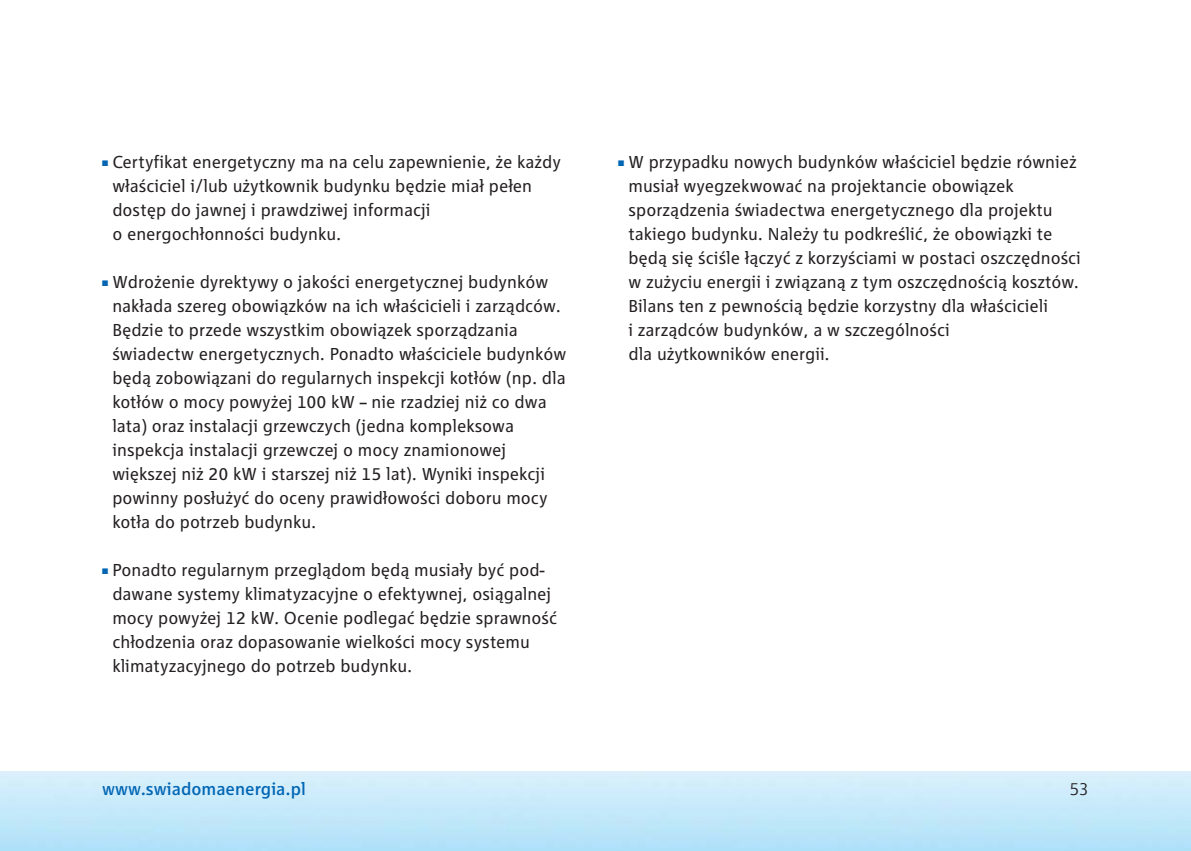
<style>
.page{position:relative;width:1191px;height:851px;background:#fff}
.page>*{position:absolute;margin:0;border:0;box-sizing:border-box;transform-origin:0 0}
.t1{font:18px/24px "RWE Corp CEOP";color:#231f20}
.t2{font:500 18px "RWE Corp CEOP";color:#0066b3}
.t3{font:300 18px "RWE Corp CEOP";color:#231f20}
.s1{color:#0066b3}
</style>
<div class="page">
<p class="t1" style="left:112px;top:151px;width:450px;text-indent:-10px"><span class="s1">■</span> Certyfikat energetyczny ma na celu zapewnienie, że każdy właściciel i/lub użytkownik budynku będzie miał pełen dostęp do jawnej i prawdziwej informacji<br>o energochłonności budynku.</p>
<p class="t1" style="left:112px;top:271px;width:455px;text-indent:-10px"><span class="s1">■</span> Wdrożenie dyrektywy o jakości energetycznej budynków nakłada szereg obowiązków na ich właścicieli i zarządców.<br>Będzie to przede wszystkim obowiązek sporządzania świadectw energetycznych. Ponadto właściciele budynków będą zobowiązani do regularnych inspekcji kotłów (np. dla kotłów o mocy powyżej 100 kW – nie rzadziej niż co dwa lata) oraz instalacji grzewczych (jedna kompleksowa inspekcja instalacji grzewczej o mocy znamionowej większej niż 20 kW i starszej niż 15 lat). Wyniki inspekcji powinny posłużyć do oceny prawidłowości doboru mocy kotła do potrzeb budynku.</p>
<p class="t1" style="left:112px;top:559px;width:446px;text-indent:-10px"><span class="s1">■</span> Ponadto regularnym przeglądom będą musiały być pod&shy;dawane systemy klimatyzacyjne o efektywnej, osiągalnej mocy powyżej 12 kW. Ocenie podlegać będzie sprawność chłodzenia oraz dopasowanie wielkości mocy systemu klimatyzacyjnego do potrzeb budynku.</p>
<p class="t1" style="left:628px;top:151px;width:454px;text-indent:-10px"><span class="s1">■</span> W przypadku nowych budynków właściciel będzie również musiał wyegzekwować na projektancie obowiązek sporządzenia świadectwa energetycznego dla projektu takiego budynku. Należy tu podkreślić, że obowiązki te będą się ściśle łączyć z korzyściami w postaci oszczędności w zużyciu energii i związaną z tym oszczędnością kosztów.<br>Bilans ten z pewnością będzie korzystny dla właścicieli<br>i zarządców budynków, a w szczególności<br>dla użytkowników energii.</p>
<p class="t2" style="left:102px;top:782px;width:205px">www.swiadomaenergia.pl</p>
<p class="t3" style="left:1069px;top:779px;width:21px">53</p>
</div>
